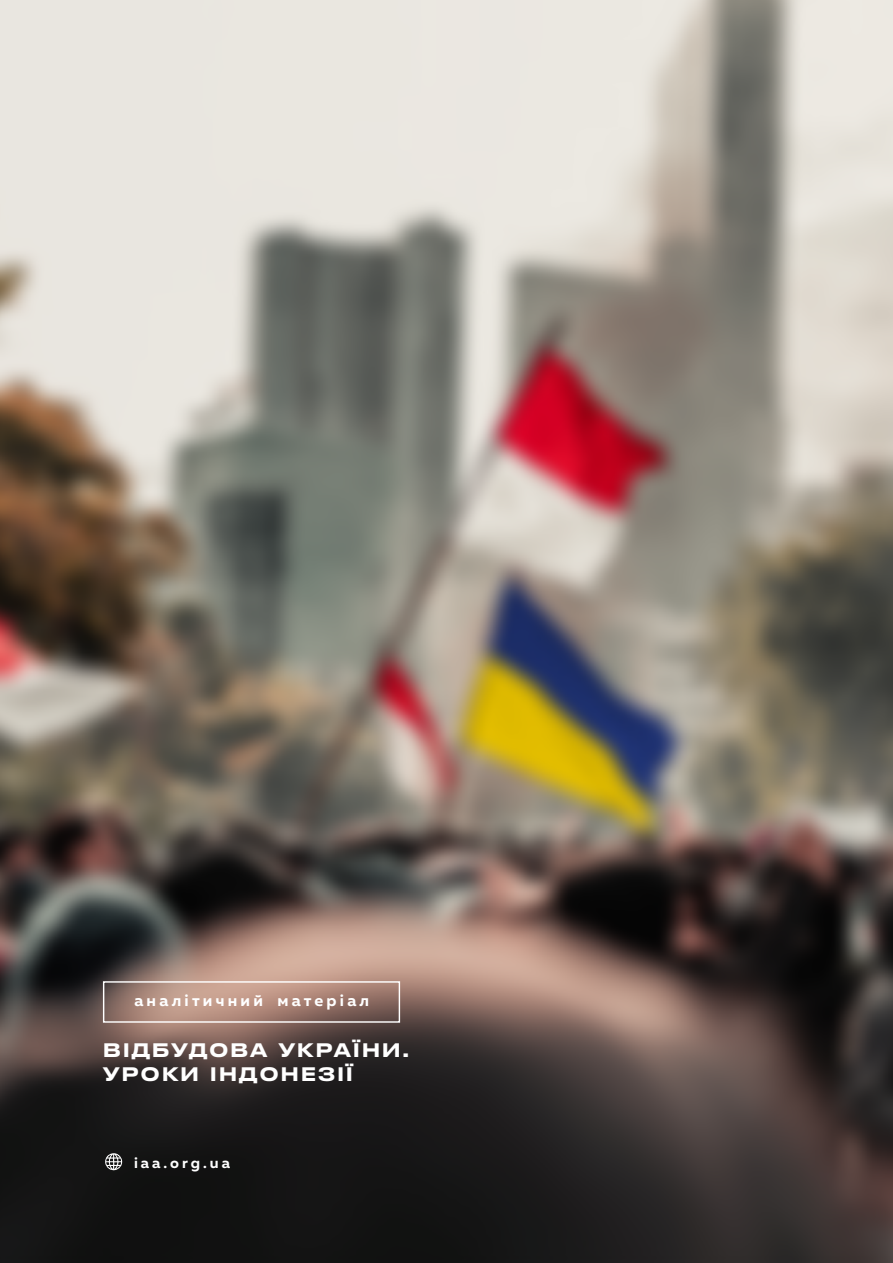
<style>
.page{position:relative;width:893px;height:1263px;background:#fff}
.page>*{position:absolute;margin:0;border:0;box-sizing:border-box;transform-origin:0 0}
.t1{font:500 18.45px/23.4px "Druk Text Wide Cyr";letter-spacing:.085em;color:#fff}
.t2{font:700 16.2px "Muller";letter-spacing:.2em;color:#fff}
.t3{font:700 15px "Muller";letter-spacing:.2em;color:#fff}
</style>
<div class="page">
<img style="left:0;top:0;width:893px;height:1263px">
<div style="left:103px;top:981px;width:297px;height:42px;border:1px solid #fff"></div>
<svg style="left:105px;top:1152px;width:18px;height:19px"></svg>
<p class="t2" style="left:134px;top:993px;width:236px">аналітичний матеріал</p>
<p class="t1" style="left:103px;top:1038px;width:308px">ВІДБУДОВА УКРАЇНИ.<br>УРОКИ ІНДОНЕЗІЇ</p>
<p class="t3" style="left:134px;top:1156px;width:98px">iaa.org.ua</p>
</div>
